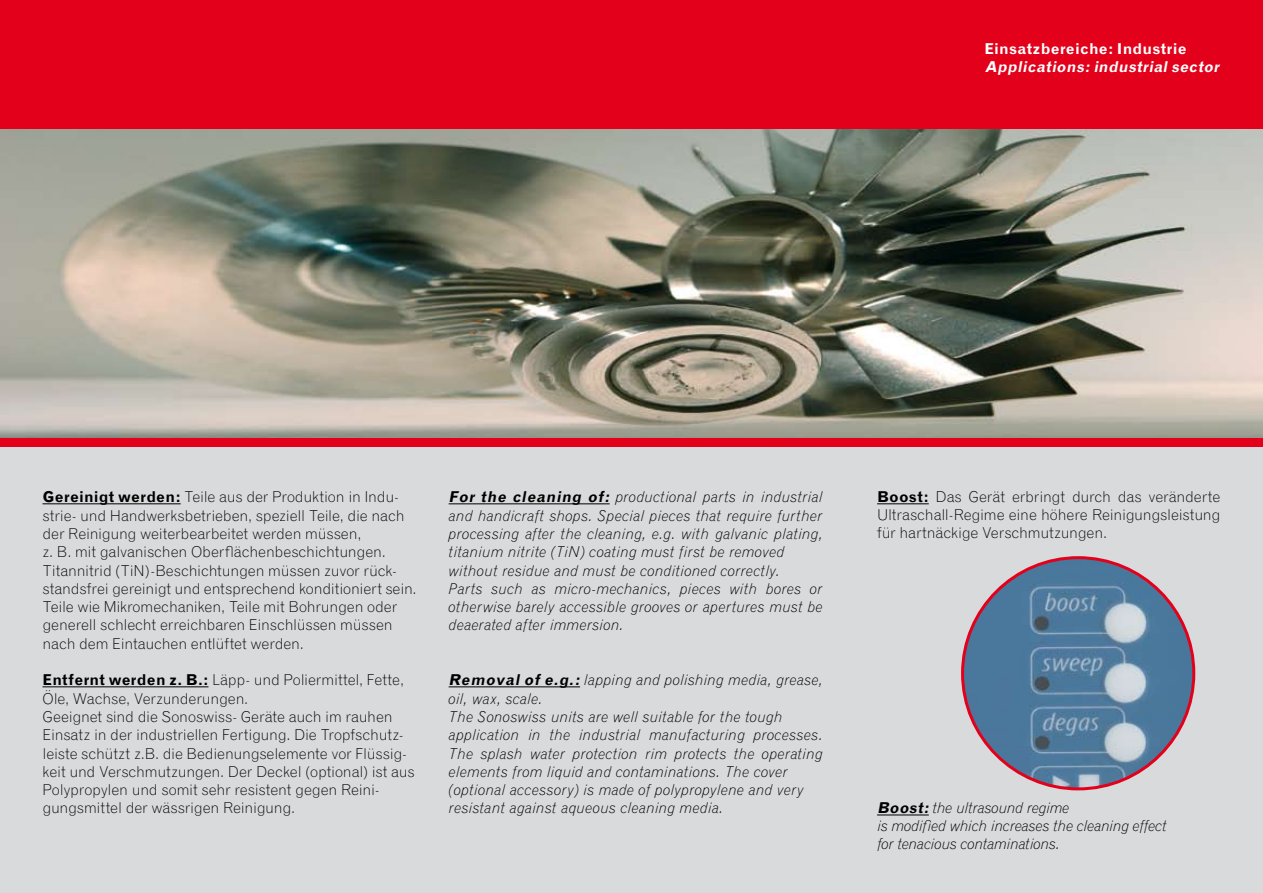
<style>
.page{position:relative;width:1263px;height:893px;background:#fff}
.page>*{position:absolute;margin:0;border:0;box-sizing:border-box;transform-origin:0 0}
.t1{font:300 15px/18.3px "Grotesque";letter-spacing:-.015em;color:#000}
.t2{font:italic 300 15px/18.3px "Grotesque";letter-spacing:-.005em;color:#000}
.t3{font:italic 300 15px/18px "Grotesque";letter-spacing:-.03em;color:#000}
.t4{font:italic 700 15px "Grotesque";color:#fff}
.t5{font:700 15px "Grotesque";letter-spacing:.015em;color:#fff}
.s1{font-weight:700}
</style>
<div class="page">
<div style="left:0;top:442px;width:1263px;height:451px;background:#d9dadb"></div>
<img style="left:0;top:129px;width:1263px;height:309px">
<div style="left:0;top:0;width:1263px;height:129px;background:#e2001a"></div>
<img style="left:962px;top:558px;width:232px;height:231px;border-radius:50%">
<hr style="left:43px;top:503px;width:138px;height:1px;background:#000">
<hr style="left:43px;top:686px;width:165px;height:1px;background:#000">
<hr style="left:449px;top:503px;width:161px;height:1px;background:#000">
<hr style="left:449px;top:686px;width:131px;height:1px;background:#000">
<hr style="left:877px;top:503px;width:52px;height:1px;background:#000">
<hr style="left:877px;top:815px;width:52px;height:1px;background:#000">
<div style="left:0;top:438px;width:1263px;height:8px;background:#e2001a"></div>
<p class="t5" style="left:984px;top:40px;width:204px">Einsatzbereiche: Industrie</p>
<p class="t4" style="left:984px;top:58px;width:239px">Applications:industrialsector</p>
<p class="t1" style="left:43px;top:488px;width:376px"><span class="s1">Gereinigt werden:</span> Teile aus der Produktion in Indu&shy;strie- und Handwerksbetrieben, speziell Teile, die nach der Reinigung weiterbearbeitet werden müssen,<br>z. B. mit galvanischen Oberflächenbeschichtungen.<br>Titannitrid (TiN)-Beschichtungen müssen zuvor rück&shy;standsfrei gereinigt und entsprechend konditioniert sein.<br>Teile wie Mikromechaniken, Teile mit Bohrungen oder generell schlecht erreichbaren Einschlüssen müssen nach dem Eintauchen entlüftet werden.</p>
<p class="t1" style="left:43px;top:671px;width:374px"><span class="s1">Entfernt werden z. B.:</span> Läpp- und Poliermittel, Fette, Öle, Wachse, Verzunderungen.<br>Geeignet sind die Sonoswiss- Geräte auch im rauhen Einsatz in der industriellen Fertigung. Die Tropfschutz&shy;leiste schützt z.B. die Bedienungselemente vor Flüssig&shy;keit und Verschmutzungen. Der Deckel (optional) ist aus Polypropylen und somit sehr resistent gegen Reini&shy;gungsmittel der wässrigen Reinigung.</p>
<p class="t2" style="left:449px;top:488px;width:376px"><span class="s1">For the cleaning of:</span> productional parts in industrial and handicraft shops. Special pieces that require further processing after the cleaning, e.g. with galvanic plating, titanium nitrite (TiN) coating must first be removed without residue and must be conditioned correctly.<br>Parts such as micro-mechanics, pieces with bores or otherwise barely accessible grooves or apertures must be deaerated after immersion.</p>
<p class="t2" style="left:449px;top:671px;width:376px"><span class="s1">Removal of e.g.:</span>lapping and polishing media, grease, oil, wax, scale.<br>The Sonoswiss units are well suitable for the tough application in the industrial manufacturing processes.<br>The splash water protection rim protects the operating elements from liquid and contaminations. The cover (optional accessory) is made of polypropylene and very resistant against aqueous cleaning media.</p>
<p class="t1" style="left:877px;top:488px;width:345px;text-align:justify"><span class="s1">Boost:</span> Das Gerät erbringt durch das veränderte Ultraschall-Regime eine höhere Reinigungsleistung für hartnäckige Verschmutzungen.</p>
<p class="t3" style="left:877px;top:799px;width:291px"><span class="s1">Boost:</span>the ultrasound regime<br>is modified which increases the cleaning effect for tenacious contaminations.</p>
</div>
